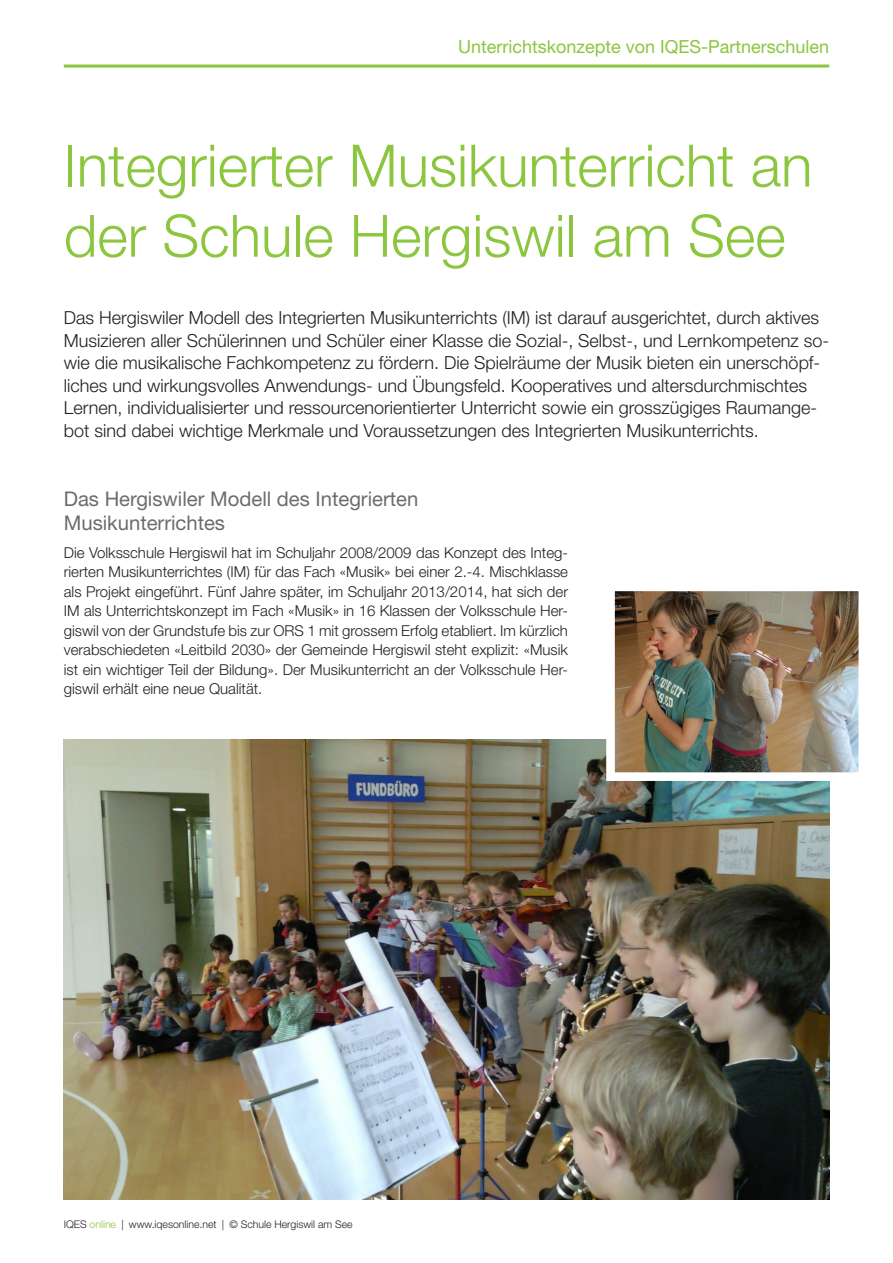
<style>
.page{position:relative;width:893px;height:1263px;background:#fff}
.page>*{position:absolute;margin:0;border:0;box-sizing:border-box;transform-origin:0 0}
.Buchtitel{font:300 58.5px/70.2px "Helvetica Neue LT Pro";color:#8bc63e}
.t1{font:20.25px/24.3px "Helvetica Neue LT Pro";color:#6c6d6b}
.Untertitel{font:300 18px/22.5px "Helvetica Neue LT Pro";color:#231f20}
.t2{font:18px "Helvetica Neue LT Pro";color:#8bc63e}
.t3{font:300 15px/19.5px "Helvetica Neue LT Pro";color:#231f20;text-align:justify}
.t4{font:300 10.5px "Helvetica Neue LT Pro";color:#231f20}
.s1{color:#8bc63e}
</style>
<div class="page">
<hr style="left:64px;top:65px;width:765px;height:3px;background:#8bc63e">
<img style="left:64px;top:740px;width:765px;height:459px">
<img style="left:616px;top:593px;width:241px;height:178px">
<div style="left:606px;top:583px;width:261px;height:198px;border:9px solid #fff"></div>
<p class="t2" style="left:458px;top:36px;width:373px">Unterrichtskonzepte von IQES-Partnerschulen</p>
<p class="Buchtitel" style="left:64px;top:129px;width:750px">Integrierter Musikunterricht an der Schule Hergiswil am See</p>
<p class="Untertitel" style="left:64px;top:306px;width:767px">Das Hergiswiler Modell des Integrierten Musikunterrichts (IM) ist darauf ausgerichtet, durch aktives Musizieren aller Schülerinnen und Schüler einer Klasse die Sozial-, Selbst-, und Lernkompetenz so&shy;wie die musikalische Fachkompetenz zu fördern. Die Spielräume der Musik bieten ein unerschöpf&shy;liches und wirkungsvolles Anwendungs- und Übungsfeld. Kooperatives und altersdurchmischtes Lernen, individualisierter und ressourcenorientierter Unterricht sowie ein grosszügiges Raumange&shy;bot sind dabei wichtige Merkmale und Voraussetzungen des Integrierten Musikunterrichts.</p>
<p class="t1" style="left:64px;top:486px;width:356px">Das Hergiswiler Modell des Integrierten<br>Musikunterrichtes</p>
<p class="t3" style="left:64px;top:542px;width:506px">Die Volksschule Hergiswil hat im Schuljahr 2008/2009 das Konzept des Integ&shy;rierten Musikunterrichtes (IM) für das Fach «Musik» bei einer 2.-4. Mischklasse als Projekt eingeführt. Fünf Jahre später, im Schuljahr 2013/2014, hat sich der IM als Unterrichtskonzept im Fach «Musik» in 16 Klassen der Volksschule Her&shy;giswil von der Grundstufe bis zur ORS 1 mit grossem Erfolg etabliert. Im kürzlich verabschiedeten «Leitbild 2030» der Gemeinde Hergiswil steht explizit: «Musik ist ein wichtiger Teil der Bildung». Der Musikunterricht an der Volksschule Her&shy;giswil erhält eine neue Qualität.</p>
<p class="t4" style="left:64px;top:1218px;width:290px">IQES <span class="s1">online</span> | www.iqesonline.net | © Schule Hergiswil am See</p>
</div>
